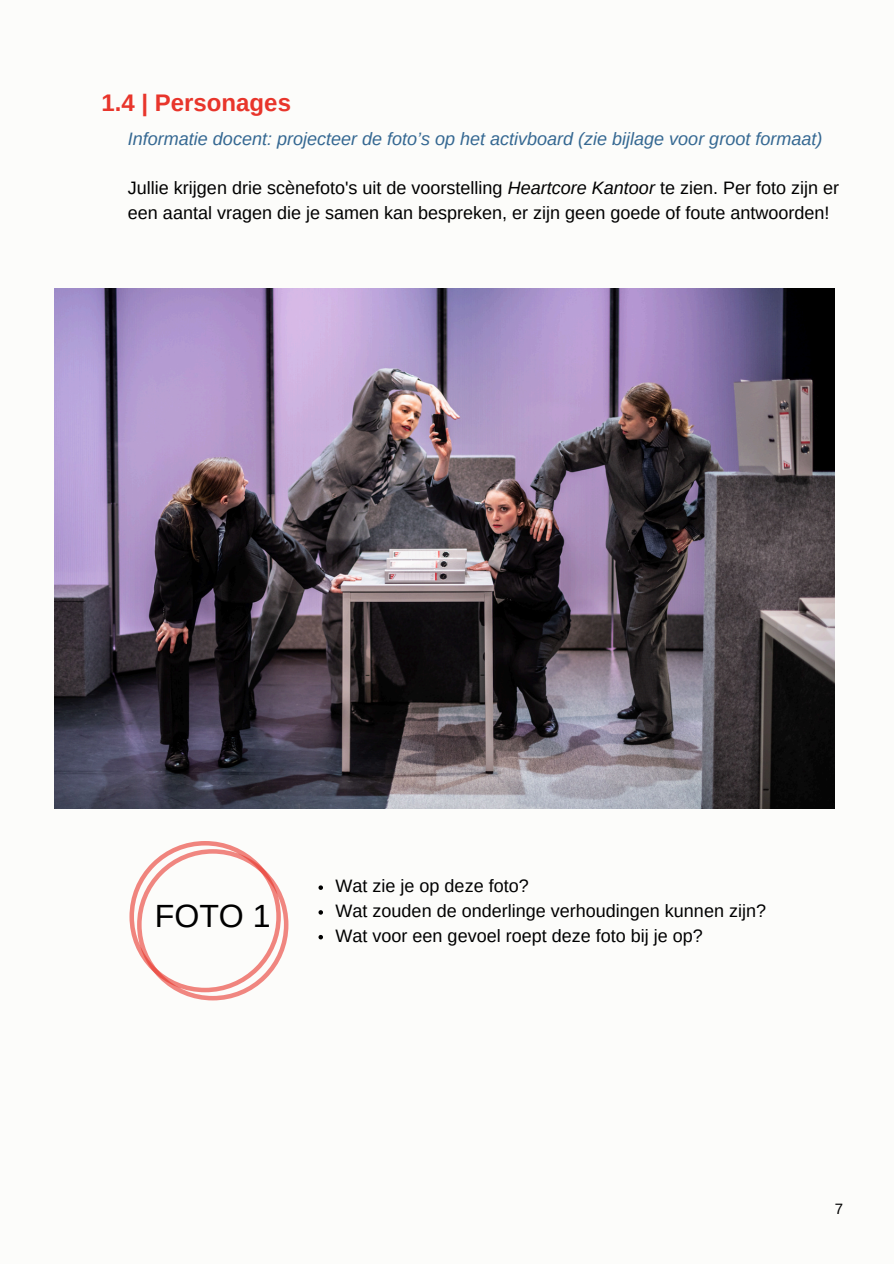
<style>
.page{position:relative;width:894px;height:1264px;background:#fff}
.page>*{position:absolute;margin:0;border:0;box-sizing:border-box;transform-origin:0 0}
.t1{font:32.1px "Arimo";color:#000}
.t2{font:700 24px "Arimo";color:#e8352b}
.t3{font:18px/24.8px "Arimo";color:#000}
.t4{font:italic 18px "Arimo";color:#356892}
.t5{font:15px "Arimo";color:#000}
.s1{font-style:italic}
</style>
<div class="page">
<div style="left:0;top:0;width:893px;height:1263px;background:#fcfcfa"></div>
<svg style="left:129px;top:841px;width:159px;height:159px"></svg>
<img style="left:55px;top:288px;width:779px;height:520px">
<svg style="left:318px;top:885px;width:5px;height:4px"></svg>
<svg style="left:318px;top:910px;width:5px;height:4px"></svg>
<svg style="left:318px;top:934px;width:5px;height:5px"></svg>
<p class="t2" style="left:101px;top:89px;width:191px">1.4 | Personages</p>
<p class="t4" style="left:128px;top:128px;width:695px">Informatie docent: projecteer de foto’s op het activboard (zie bijlage voor groot formaat)</p>
<p class="t3" style="left:128px;top:175px;width:712px">Jullie krijgen drie scènefoto's uit de voorstelling <span class="s1">Heartcore Kantoor</span> te zien. Per foto zijn er een aantal vragen die je samen kan bespreken, er zijn geen goede of foute antwoorden!</p>
<h2 class="t1" style="left:155px;top:897px;width:117px">FOTO 1</h2>
<p class="t3" style="left:335px;top:873px;width:194px">Wat zie je op deze foto?</p>
<p class="t3" style="left:335px;top:898px;width:432px">Wat zouden de onderlinge verhoudingen kunnen zijn?</p>
<h1 class="t3" style="left:335px;top:923px;width:368px">Wat voor een gevoel roept deze foto bij je op?</h1>
<p class="t5" style="left:834px;top:1200px;width:10px">7</p>
</div>
